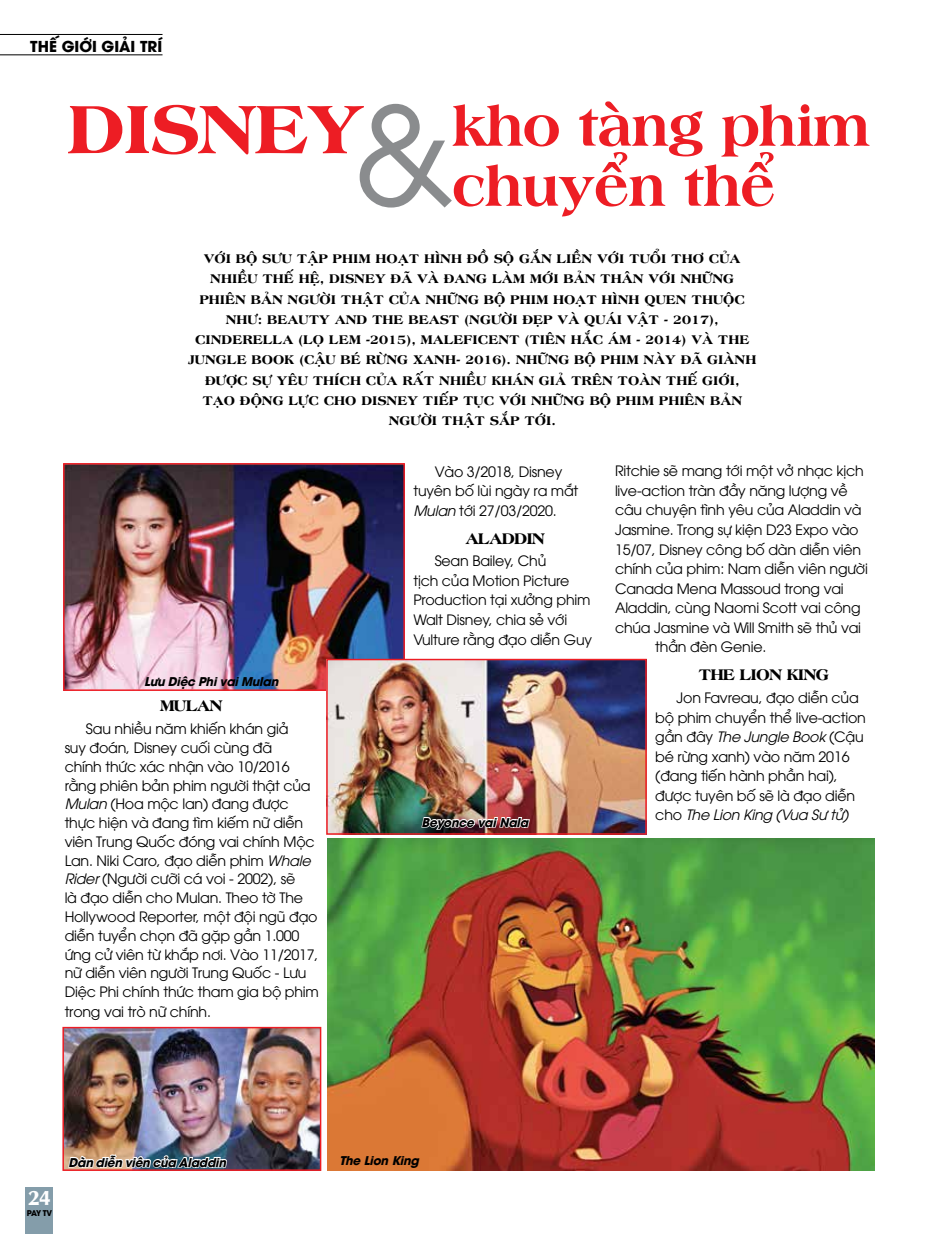
<style>
.page{position:relative;width:936px;height:1234px;background:#fff}
.page>*{position:absolute;margin:0;border:0;box-sizing:border-box;transform-origin:0 0}
.t1{font:135.45px "UTM Avo";color:#8a8c8e}
.t2{font:57px "UTM Americana EB";color:#ed1d24}
.t3{font:21px "UVN Nhan Nang";color:#fff}
.t4{font:16.5px "UTM Americana EB";letter-spacing:-.05em;color:#000}
.t5{font:700 15px "UTM Avo";color:#000}
.t6{font:14.25px/18.8px "UTM Avo";letter-spacing:-.015em;color:#000}
.t7{font:13.5px/20.2px "UTM Americana EB";color:#000;text-align:center}
.t8{font:italic 700 12px "UTM Avo";letter-spacing:-.02em;color:#000}
.t9{font:700 7.95px "UTM Avo";color:#000}
.s1{font-size:72.9px}
.s2{font-style:italic}
</style>
<div class="page">
<div style="left:25px;top:1186px;width:28px;height:47px;background:#849daa"></div>
<hr style="left:0;top:54px;width:162px;height:1px;background:#000">
<hr style="left:0;top:34px;width:162px;height:1px;background:#000">
<img style="left:66px;top:466px;width:336px;height:221px">
<div style="left:63px;top:463px;width:342px;height:227px;border:2px solid #ed1d24"></div>
<img style="left:327px;top:838px;width:547px;height:331px">
<img style="left:329px;top:661px;width:314px;height:170px">
<div style="left:326px;top:658px;width:320px;height:176px;border:2px solid #ed1d24"></div>
<img style="left:65px;top:1029px;width:253px;height:138px">
<div style="left:62px;top:1026px;width:259px;height:144px;border:2px solid #ed1d24"></div>
<img style="left:420px;top:803px;width:111px;height:57px">
<img style="left:67px;top:1121px;width:161px;height:50px">
<p class="t5" style="left:30px;top:34px;width:133px">thế giới giải trí</p>
<h2 class="t2" style="left:67px;top:85px;width:799px"><span class="s1">DISNEY</span> KHO TÀNG PHIM</h2>
<h1 class="t1" style="left:352px;top:51px;width:104px">&amp;</h1>
<h2 class="t2" style="left:451px;top:145px;width:326px">CHUYỂN THỂ</h2>
<p class="t7" style="left:188px;top:247px;width:569px">VỚI BỘ SƯU TẬP PHIM HOẠT HÌNH ĐỒ SỘ GẮN LIỀN VỚI TUỔI THƠ CỦA NHIỀU THẾ HỆ, DISNEY ĐÃ VÀ ĐANG LÀM MỚI BẢN THÂN VỚI NHỮNG PHIÊN BẢN NGƯỜI THẬT CỦA NHỮNG BỘ PHIM HOẠT HÌNH QUEN THUỘC NHƯ: BEAUTY AND THE BEAST (NGƯỜI ĐẸP VÀ QUÁI VẬT - 2017), CINDERELLA (LỌ LEM -2015), MALEFICENT (TIÊN HẮC ÁM - 2014) VÀ THE JUNGLE BOOK (CẬU BÉ RỪNG XANH- 2016). NHỮNG BỘ PHIM NÀY ĐÃ GIÀNH ĐƯỢC SỰ YÊU THÍCH CỦA RẤT NHIỀU KHÁN GIẢ TRÊN TOÀN THẾ GIỚI, TẠO ĐỘNG LỰC CHO DISNEY TIẾP TỤC VỚI NHỮNG BỘ PHIM PHIÊN BẢN NGƯỜI THẬT SẮP TỚI.</p>
<p class="t8" style="left:144px;top:671px;width:135px">Lưu Diệc Phi vai Mulan</p>
<p class="t4" style="left:160px;top:693px;width:64px">MULAN</p>
<p class="t6" style="left:65px;top:718px;width:256px;text-indent:21px">Sau nhiều năm khiến khán giả<br>suy đoán, Disney cuối cùng đã<br>chính thức xác nhận vào 10/2016 rằng phiên bản phim người thật của<br><span class="s2">Mulan</span> (Hoa mộc lan) đang được thực hiện và đang tìm kiếm nữ diễn viên Trung Quốc đóng vai chính Mộc<br>Lan. Niki Caro, đạo diễn phim <span class="s2">Whale<br>Rider</span> (Người cưỡi cá voi - 2002), sẽ<br>là đạo diễn cho Mulan. Theo tờ The<br>Hollywood Reporter, một đội ngũ đạo diễn tuyển chọn đã gặp gần 1.000 ứng cử viên từ khắp nơi. Vào 11/2017, nữ diễn viên người Trung Quốc - Lưu<br>Diệc Phi chính thức tham gia bộ phim trong vai trò nữ chính.</p>
<p class="t6" style="left:413px;top:460px;width:166px;line-height:19.5px;text-indent:21px">Vào 3/2018, Disney tuyên bố lùi ngày ra mắt<br><span class="s2">Mulan</span> tới 27/03/2020.</p>
<p class="t4" style="left:465px;top:526px;width:81px">ALADDIN</p>
<p class="t6" style="left:413px;top:550px;width:180px;line-height:19.5px;text-indent:21px">Sean Bailey, Chủ<br>tịch của Motion Picture<br>Production tại xưởng phim<br>Walt Disney, chia sẻ với<br>Vulture rằng đạo diễn Guy</p>
<p class="t8" style="left:421px;top:812px;width:108px">Beyonce vai Nala</p>
<p class="t6" style="left:615px;top:460px;width:250px">Ritchie sẽ mang tới một vở nhạc kịch</p>
<p class="t6" style="left:615px;top:480px;width:234px">live-action tràn đầy năng lượng về</p>
<p class="t6" style="left:615px;top:499px;width:248px">câu chuyện tình yêu của Aladdin và</p>
<p class="t6" style="left:615px;top:519px;width:245px">Jasmine. Trong sự kiện D23 Expo vào</p>
<p class="t6" style="left:615px;top:538px;width:248px">15/07, Disney công bố dàn diễn viên</p>
<p class="t6" style="left:615px;top:558px;width:254px">chính của phim: Nam diễn viên người</p>
<p class="t6" style="left:615px;top:577px;width:230px">Canada Mena Massoud trong vai</p>
<p class="t6" style="left:615px;top:597px;width:247px">Aladdin, cùng Naomi Scott vai công</p>
<p class="t6" style="left:615px;top:616px;width:247px">chúa Jasmine và Will Smith sẽ thủ vai</p>
<p class="t6" style="left:655px;top:636px;width:113px">thần đèn Genie.</p>
<p class="t4" style="left:698px;top:662px;width:132px">THE LION KING</p>
<p class="t6" style="left:655px;top:686px;width:212px;line-height:19.5px;text-indent:21px">Jon Favreau, đạo diễn của bộ phim chuyển thể live-action gần đây <span class="s2">The Jungle Book</span> (Cậu bé rừng xanh) vào năm 2016 (đang tiến hành phần hai), được tuyên bố sẽ là đạo diễn cho <span class="s2">The Lion King (Vua Sư tử)</span></p>
<h3 class="t3" style="left:28px;top:1181px;width:24px">24</h3>
<p class="t9" style="left:27px;top:1205px;width:27px">PAY TV</p>
<p class="t8" style="left:68px;top:1151px;width:159px">Dàn diễn viên của Aladdin</p>
<p class="t8" style="left:339px;top:1149px;width:81px">The Lion King</p>
</div>
